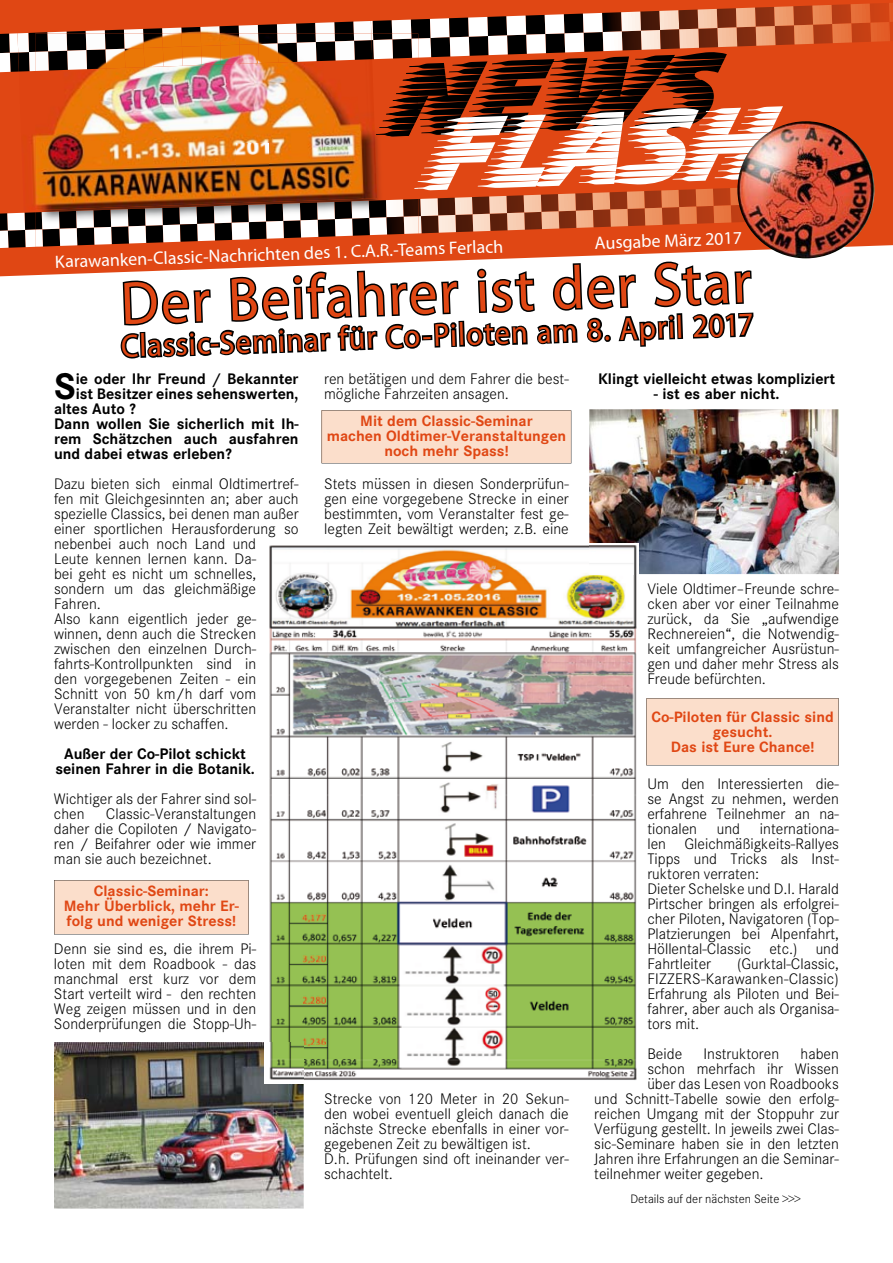
<style>
.page{position:relative;width:893px;height:1263px;background:#fff}
.page>*{position:absolute;margin:0;border:0;box-sizing:border-box;transform-origin:0 0}
.t1{font:61.05px "Myriad Pro";color:#e04714;scale:.93 1}
.t2{font:700 36.3px "Corporate SBQ";color:#000}
.t3{font:32.1px "Myriad Pro";color:#e04714;scale:.93 1}
.t4{font:18px "Myriad Pro";color:#fff}
.t5{font:300 15px/15px "Corporate SBQ hacek";color:#000;text-align:justify}
.t6{font:700 15px/15px "Corporate SBQ";color:#000;text-align:center}
.t7{font:700 14.7px/15px "Corporate SBQ";color:#e04714;text-align:center}
.t8{font:300 12px "Corporate SBQ hacek";color:#000}
</style>
<div class="page">
<div style="left:54px;top:880px;width:195px;height:54px;background:#fbdecb"></div>
<div style="left:646px;top:698px;width:193px;height:67px;background:#fbdecb"></div>
<div style="left:0;top:0;width:893px;height:276px;background:#e04714"></div>
<svg style="left:0;top:213px;width:40px;height:35px"></svg>
<svg style="left:0;top:33px;width:18px;height:39px"></svg>
<img style="left:35px;top:211px;width:42px;height:36px">
<img style="left:95px;top:211px;width:17px;height:34px">
<img style="left:76px;top:211px;width:19px;height:34px">
<img style="left:111px;top:211px;width:10px;height:33px">
<div style="left:18px;top:21px;width:103px;height:190px;background:#de4513"></div>
<img style="left:28px;top:32px;width:19px;height:20px">
<img style="left:18px;top:33px;width:12px;height:39px">
<img style="left:86px;top:30px;width:35px;height:3px">
<svg style="left:47px;top:31px;width:39px;height:2px"></svg>
<img style="left:29px;top:52px;width:6px;height:19px">
<img style="left:35px;top:33px;width:86px;height:177px">
<img style="left:35px;top:33px;width:12px;height:38px">
<img style="left:47px;top:33px;width:40px;height:38px">
<img style="left:121px;top:3px;width:772px;height:461px">
<img style="left:589px;top:409px;width:250px;height:165px">
<img style="left:54px;top:1042px;width:250px;height:166px">
<img style="left:269px;top:545px;width:368px;height:535px">
<img style="left:589px;top:543px;width:50px;height:31px">
<img style="left:265px;top:1042px;width:39px;height:41px">
<p class="t4" style="left:55px;top:251px;width:450px;rotate:-2deg">Karawanken-Classic-Nachrichten des 1. C.A.R.-Teams Ferlach</p>
<p class="t4" style="left:594px;top:232px;width:149px;rotate:-2deg">Ausgabe März 2017</p>
<h1 class="t1" style="left:119px;top:266px;width:680px;rotate:-2deg">Der Beifahrer ist der Star</h1>
<h3 class="t3" style="left:120px;top:326px;width:682px;rotate:-2deg">Classic-Seminar für Co-Piloten am 8. April 2017</h3>
<h2 class="t2" style="left:54px;top:364px;width:23px">S</h2>
<p class="t6" style="left:76px;top:372px;width:224px">ie oder Ihr Freund / Bekannter</p>
<p class="t6" style="left:76px;top:387px;width:224px">ist Besitzer eines sehenswerten,</p>
<p class="t6" style="left:54px;top:402px;width:83px">altes Auto ?</p>
<p class="t6" style="left:54px;top:417px;width:246px">Dann wollen Sie sicherlich mit Ih-</p>
<p class="t6" style="left:54px;top:432px;width:246px">rem Schätzchen auch ausfahren</p>
<p class="t6" style="left:54px;top:447px;width:179px">und dabei etwas erleben?</p>
<p class="t5" style="left:54px;top:477px;width:246px;text-align:left">Dazu bieten sich einmal Oldtimertref&shy;fen mit Gleichgesinnten an; aber auch spezielle Classics, bei denen man außer einer sportlichen Herausforderung so nebenbei auch noch Land und<br>Leute kennen lernen kann. Da-<br>bei geht es nicht um schnelles, sondern um das gleichmäßige<br>Fahren.<br>Also kann eigentlich jeder ge&shy;winnen, denn auch die Strecken zwischen den einzelnen Durch&shy;fahrts-Kontrollpunkten sind in<br>den vorgegebenen Zeiten - ein<br>Schnitt von 50 km/h darf vom<br>Veranstalter nicht überschritten werden - locker zu schaffen.</p>
<p class="t6" style="left:55px;top:747px;width:201px">Außer der Co-Pilot schickt seinen Fahrer in die Botanik.</p>
<p class="t5" style="left:54px;top:792px;width:204px">Wichtiger als der Fahrer sind sol&shy;chen</p>
<p class="t5" style="left:54px;top:807px;width:204px;text-indent:52px">Classic-Veranstaltungen daher die Copiloten / Navigato&shy;ren / Beifahrer oder wie immer man sie auch bezeichnet.</p>
<p class="t7" style="left:64px;top:883px;width:177px">Classic-Seminar:<br>Mehr Überblick, mehr Er&shy;folg und weniger Stress!</p>
<p class="t5" style="left:54px;top:942px;width:204px">Denn sie sind es, die ihrem Pi&shy;loten mit dem Roadbook - das manchmal erst kurz vor dem Start verteilt wird - den rechten Weg zeigen müssen und in den Sonderprüfungen die Stopp-Uh-</p>
<p class="t5" style="left:324px;top:372px;width:246px">ren betätigen und dem Fahrer die best&shy;mögliche Fahrzeiten ansagen.</p>
<p class="t7" style="left:327px;top:413px;width:241px">Mit dem Classic-Seminar<br>machen Oldtimer-Veranstaltungen noch mehr Spass!</p>
<p class="t5" style="left:324px;top:477px;width:246px">Stets müssen in diesen Sonderprüfun&shy;gen eine vorgegebene Strecke in einer bestimmten, vom Veranstalter fest ge&shy;legten Zeit bewältigt werden; z.B. eine</p>
<p class="t5" style="left:324px;top:1092px;width:246px;text-align:left">Strecke von 120 Meter in 20 Sekun&shy;den wobei eventuell gleich danach die nächste Strecke ebenfalls in einer vor&shy;gegebenen Zeit zu bewältigen ist.<br>D.h. Prüfungen sind oft ineinander ver&shy;schachtelt.</p>
<p class="t6" style="left:598px;top:372px;width:239px">Klingt vielleicht etwas kompliziert</p>
<p class="t6" style="left:654px;top:387px;width:127px">- ist es aber nicht.</p>
<p class="t5" style="left:647px;top:582px;width:193px">Viele Oldtimer–Freunde schre&shy;cken aber vor einer Teilnahme zurück, da Sie „aufwendige Rechnereien“, die Notwendig&shy;keit umfangreicher Ausrüstun&shy;gen und daher mehr Stress als Freude befürchten.</p>
<p class="t7" style="left:651px;top:710px;width:184px">Co-Piloten für Classic sind gesucht.<br>Das ist Eure Chance!</p>
<p class="t5" style="left:647px;top:777px;width:193px">Um den Interessierten die&shy;se Angst zu nehmen, werden erfahrene Teilnehmer an na&shy;tionalen</p>
<p class="t5" style="left:647px;top:822px;width:193px;text-align:left;text-indent:113px">internationa&shy;len Gleichmäßigkeits-Rallyes<br>Tipps und Tricks als Inst&shy;ruktoren verraten:<br>Dieter Schelske und D.I. Harald<br>Pirtscher bringen als erfolgrei&shy;cher Piloten, Navigatoren (Top-<br>Platzierungen bei Alpenfahrt,<br>Höllental-Classic etc.) und<br>Fahrtleiter</p>
<p class="t5" style="left:717px;top:822px;width:25px">und</p>
<p class="t5" style="left:647px;top:957px;width:193px;text-indent:90px">(Gurktal-Classic, FIZZERS-Karawanken-Classic)<br>Erfahrung als Piloten und Bei&shy;fahrer, aber auch als Organisa&shy;tors mit.</p>
<p class="t5" style="left:647px;top:1047px;width:36px">Beide</p>
<p class="t5" style="left:704px;top:1047px;width:77px">Instruktoren</p>
<p class="t5" style="left:801px;top:1047px;width:40px">haben</p>
<p class="t5" style="left:647px;top:1062px;width:193px">schon mehrfach ihr Wissen</p>
<p class="t5" style="left:647px;top:1077px;width:193px">über das Lesen von Roadbooks</p>
<p class="t5" style="left:594px;top:1092px;width:246px">und Schnitt-Tabelle sowie den erfolg-</p>
<p class="t5" style="left:594px;top:1107px;width:246px">reichen Umgang mit der Stoppuhr zur</p>
<p class="t5" style="left:594px;top:1122px;width:246px">Verfügung gestellt. In jeweils zwei Clas-</p>
<p class="t5" style="left:594px;top:1137px;width:246px">sic-Seminare haben sie in den letzten</p>
<p class="t5" style="left:594px;top:1152px;width:246px">Jahren ihre Erfahrungen an die Seminar-</p>
<p class="t5" style="left:594px;top:1167px;width:171px">teilnehmer weiter gegeben.</p>
<p class="t8" style="left:630px;top:1192px;width:172px">Details auf der nächsten Seite &gt;&gt;&gt;</p>
</div>
